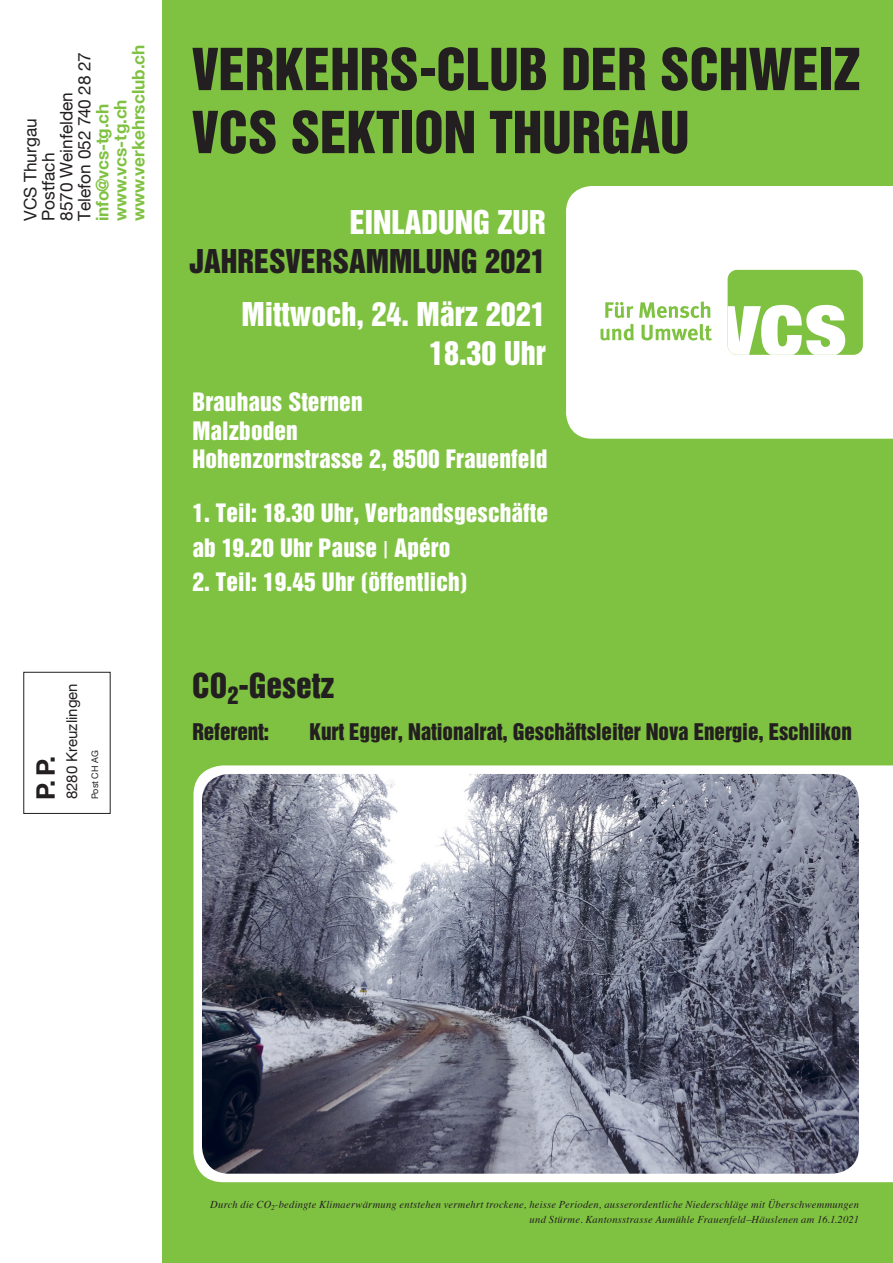
<style>
.page{position:relative;width:893px;height:1263px;background:#fff}
.page>*{position:absolute;margin:0;border:0;box-sizing:border-box;transform-origin:0 0}
.t1{font:52.95px/63px "Helvetica Inserat";color:#231f20}
.t2{font:31.5px "Helvetica Inserat";color:#231f20}
.t3{font:30px/39px "Helvetica Inserat";color:#fff;text-align:right}
.t4{font:30px "Helvetica Inserat";color:#231f20}
.t5{font:700 25.5px "Helvetica Neue";color:#231f20}
.t6{font:23.25px/28.5px "Helvetica Inserat";letter-spacing:.005em;color:#fff}
.t7{font:21px "Helvetica Inserat";letter-spacing:-.005em;color:#231f20}
.t8{font:17.25px/18px "Helvetica Neue";color:#231f20}
.t9{font:700 17.25px/18px "Helvetica Neue";color:#7fc241}
.t10{font:15px "Helvetica Neue";color:#231f20}
.t11{font:italic 10.5px/15px "Times";letter-spacing:.02em;color:#231f20;text-align:right}
.t12{font:9px "Helvetica Neue";color:#231f20}
.s1{font-family:"Helvetica Neue";font-weight:500;font-stretch:condensed}
</style>
<div class="page">
<div style="left:162px;top:0;width:731px;height:1263px;background:#7fc241"></div>
<div style="left:193px;top:765px;width:700px;height:417px;background:#fff"></div>
<div style="left:566px;top:186px;width:327px;height:253px;background:#fff"></div>
<div style="left:595px;top:243px;width:281px;height:129px;background:#fff;border-radius:9px"></div>
<div style="left:728px;top:270px;width:135px;height:85px;background:#7fc241;border-radius:9px"></div>
<svg style="left:728px;top:305px;width:117px;height:50px"></svg>
<svg style="left:605px;top:302px;width:28px;height:16px"></svg>
<svg style="left:639px;top:301px;width:71px;height:17px"></svg>
<svg style="left:600px;top:324px;width:34px;height:16px"></svg>
<svg style="left:641px;top:324px;width:71px;height:16px"></svg>
<img style="left:202px;top:774px;width:657px;height:400px">
<div style="left:23px;top:672px;width:88px;height:142px;border:1px solid #231f20"></div>
<h3 class="t8" style="left:22px;top:221px;width:170px;rotate:-90deg">VCS Thurgau<br>Postfach<br>8570 Weinfelden<br>Telefon 052 740 28 27</h3>
<h3 class="t9" style="left:94px;top:221px;width:178px;rotate:-90deg">info@vcs-tg.ch www.vcs-tg.ch www.verkehrsclub.ch</h3>
<h3 class="t5" style="left:26px;top:800px;width:46px;rotate:-90deg">P. P.</h3>
<h3 class="t10" style="left:61px;top:799px;width:118px;rotate:-90deg">8280 Kreuzlingen</h3>
<p class="t12" style="left:89px;top:799px;width:50px;rotate:-90deg">Post CH AG</p>
<h1 class="t1" style="left:192px;top:38px;width:670px">VERKEHRS-CLUB DER SCHWEIZ<br>VCS SEKTION THURGAU</h1>
<h3 class="t3" style="left:350px;top:203px;width:197px">EINLADUNG ZUR</h3>
<h3 class="t4" style="left:189px;top:243px;width:358px">JAHRESVERSAMMLUNG 2021</h3>
<h3 class="t3" style="left:242px;top:294px;width:306px">Mittwoch, 24. März 2021<br>18.30 Uhr</h3>
<h3 class="t6" style="left:192px;top:388px;width:357px">Brauhaus Sternen<br>Malzboden<br>Hohenzornstrasse 2, 8500 Frauenfeld</h3>
<h3 class="t6" style="left:192px;top:496px;width:357px;line-height:34.5px">1. Teil: 18.30 Uhr, Verbandsgeschäfte ab 19.20 Uhr Pause <span class="s1">|</span> Apéro</h3>
<h3 class="t6" style="left:192px;top:568px;width:277px">2. Teil: 19.45 Uhr (öffentlich)</h3>
<h2 class="t2" style="left:192px;top:667px;width:144px">CO<sub>2</sub>-Gesetz</h2>
<h3 class="t7" style="left:192px;top:719px;width:78px">Referent:</h3>
<h3 class="t7" style="left:309px;top:719px;width:544px">Kurt Egger, Nationalrat, Geschäftsleiter Nova Energie, Eschlikon</h3>
<p class="t11" style="left:210px;top:1196px;width:650px">Durch die CO<sub>2</sub>-bedingte Klimaerwärmung entstehen vermehrt trockene, heisse Perioden, ausserordentliche Niederschläge mit Überschwemmungen und Stürme. Kantonsstrasse Aumühle Frauenfeld–Häuslenen am 16.1.2021</p>
</div>
